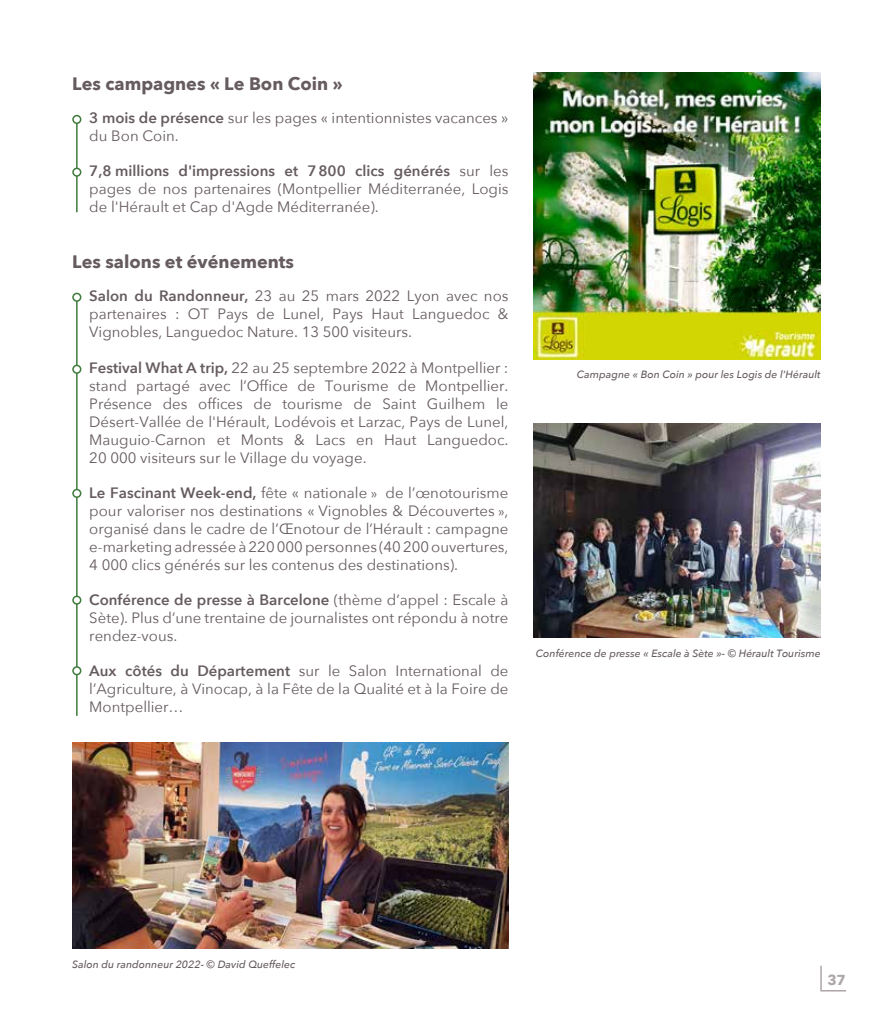
<style>
.page{position:relative;width:893px;height:1021px;background:#fff}
.page>*{position:absolute;margin:0;border:0;box-sizing:border-box;transform-origin:0 0}
.t1{font:700 18px "Avenir Next";color:#665c5f}
.t2{font:15px/18px "Avenir Next";color:#665c5f;text-align:justify}
.t3{font:700 14.4px "Avenir Next";color:#ada6a8}
.t4{font:italic 500 10.5px "Avenir Next";color:#665c5f}
.s1{font-weight:600}
.s2{font-size:13.5px}
</style>
<div class="page">
<svg style="left:820px;top:965px;width:26px;height:27px"></svg>
<hr style="left:76px;top:120px;width:2px;height:92px;background:#3e7a3b">
<hr style="left:76px;top:298px;width:2px;height:417px;background:#3e7a3b">
<div style="left:73px;top:116px;width:8px;height:7px;background:#fff;border-radius:50%"></div>
<div style="left:72px;top:115px;width:9px;height:9px;border:2px solid #3e7a3b;border-radius:50%"></div>
<div style="left:73px;top:293px;width:8px;height:8px;background:#fff;border-radius:50%"></div>
<div style="left:72px;top:293px;width:9px;height:9px;border:2px solid #3e7a3b;border-radius:50%"></div>
<div style="left:73px;top:168px;width:8px;height:8px;background:#fff;border-radius:50%"></div>
<div style="left:72px;top:168px;width:9px;height:9px;border:2px solid #3e7a3b;border-radius:50%"></div>
<div style="left:73px;top:365px;width:8px;height:8px;background:#fff;border-radius:50%"></div>
<div style="left:72px;top:365px;width:9px;height:9px;border:2px solid #3e7a3b;border-radius:50%"></div>
<div style="left:73px;top:489px;width:8px;height:8px;background:#fff;border-radius:50%"></div>
<div style="left:72px;top:489px;width:9px;height:9px;border:2px solid #3e7a3b;border-radius:50%"></div>
<div style="left:73px;top:596px;width:8px;height:8px;background:#fff;border-radius:50%"></div>
<div style="left:72px;top:595px;width:9px;height:9px;border:2px solid #3e7a3b;border-radius:50%"></div>
<div style="left:73px;top:667px;width:8px;height:7px;background:#fff;border-radius:50%"></div>
<div style="left:72px;top:666px;width:9px;height:9px;border:2px solid #3e7a3b;border-radius:50%"></div>
<img style="left:534px;top:72px;width:287px;height:287px">
<img style="left:534px;top:423px;width:287px;height:214px">
<img style="left:72px;top:742px;width:436px;height:206px">
<p class="t1" style="left:72px;top:68px;width:272px">Les campagnes « Le Bon Coin »</p>
<p class="t2" style="left:89px;top:108px;width:421px"><span class="s1">3 mois de présence</span> sur les pages « intentionnistes vacances » du Bon Coin.</p>
<p class="t2" style="left:89px;top:161px;width:421px"><span class="s1">7,8 millions d'impressions et 7800 clics générés</span> sur les pages de nos partenaires (Montpellier Méditerranée, Logis de l'Hérault et Cap d'Agde Méditerranée).</p>
<p class="t1" style="left:72px;top:246px;width:223px">Les salons et événements</p>
<p class="t2" style="left:89px;top:286px;width:421px"><span class="s1">Salon du Randonneur,</span> 23 au 25 mars 2022 Lyon avec nos partenaires : OT Pays de Lunel, Pays Haut Languedoc &amp; Vignobles, Languedoc Nature. 13 500 visiteurs.</p>
<p class="t2" style="left:89px;top:357px;width:421px"><span class="s1">Festival What A trip,</span> 22 au 25 septembre 2022 à Montpellier : stand partagé avec l’Office de Tourisme de Montpellier.<br>Présence des offices de tourisme de Saint Guilhem le Désert-Vallée de l'Hérault, Lodévois et Larzac, Pays de Lunel, Mauguio-Carnon et Monts &amp; Lacs en Haut Languedoc.<br>20 000 visiteurs sur le Village du voyage.</p>
<p class="t2" style="left:89px;top:482px;width:421px"><span class="s1">Le Fascinant Week-end,</span> fête « nationale <span class="s2">»</span> de l’œnotourisme pour valoriser nos destinations « Vignobles &amp; Découvertes <span class="s2">»</span>, organisé dans le cadre de l’Œnotour de l’Hérault : campagne e-marketing adressée à 220 000 personnes (40 200 ouvertures, 4 000 clics générés sur les contenus des destinations).</p>
<p class="t2" style="left:89px;top:589px;width:421px"><span class="s1">Conférence de presse à Barcelone</span> (thème d’appel : Escale à Sète). Plus d’une trentaine de journalistes ont répondu à notre rendez-vous.</p>
<p class="t2" style="left:89px;top:660px;width:421px"><span class="s1">Aux côtés du Département</span> sur le Salon International de l’Agriculture, à Vinocap, à la Fête de la Qualité et à la Foire de Montpellier…</p>
<p class="t4" style="left:577px;top:366px;width:245px">Campagne « Bon Coin » pour les Logis de l'Hérault</p>
<p class="t4" style="left:536px;top:644px;width:286px">Conférence de presse « Escale à Sète »- © Hérault Tourisme</p>
<p class="t4" style="left:72px;top:955px;width:225px">Salon du randonneur 2022- © David Queffelec</p>
<p class="t3" style="left:827px;top:967px;width:20px">37</p>
</div>
